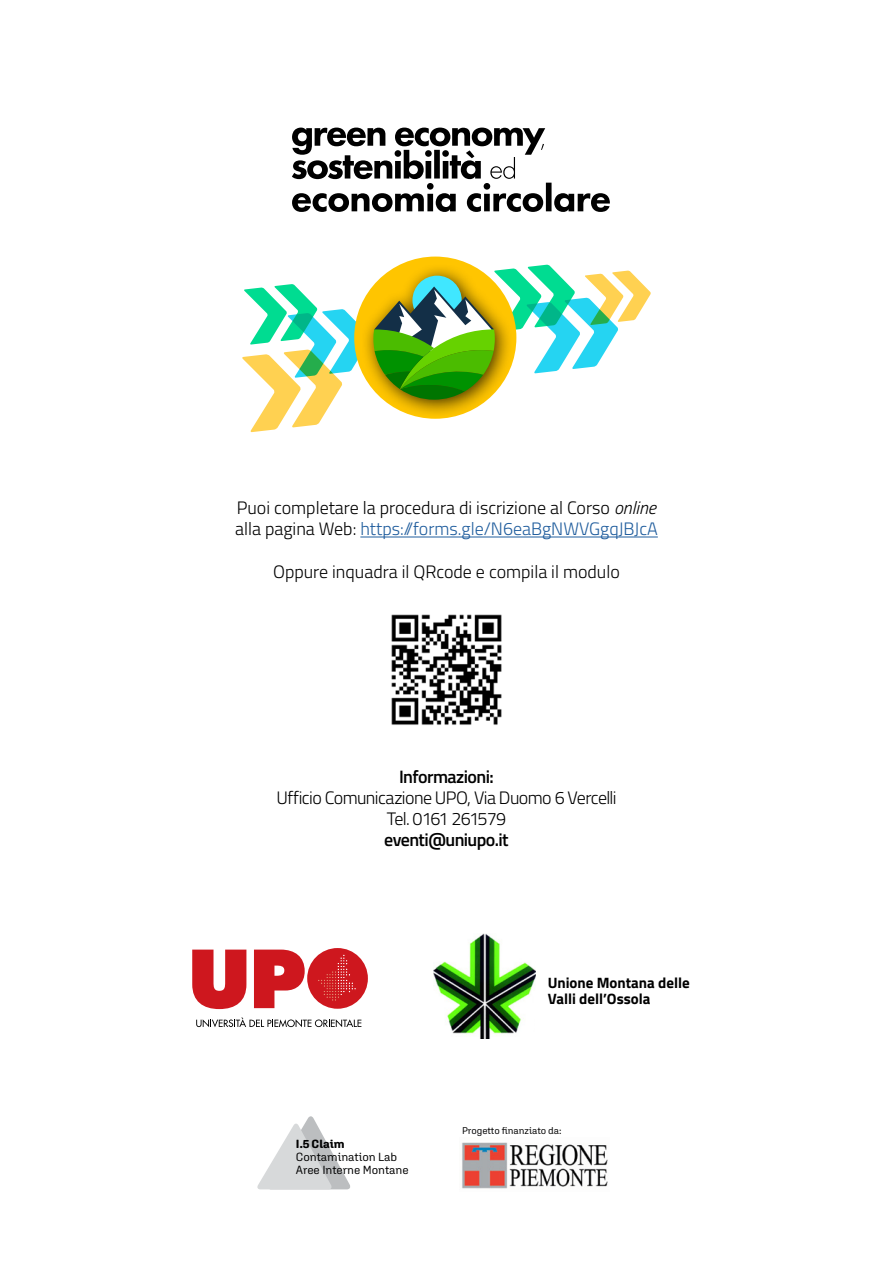
<style>
.page{position:relative;width:893px;height:1263px;background:#fff}
.page>*{position:absolute;margin:0;border:0;box-sizing:border-box;transform-origin:0 0}
.t1{font:300 18px/21.6px "Titillium Web";color:#000}
.t2{font:300 18px/21px "Titillium Web";letter-spacing:-.035em;color:#000;text-align:center}
.t3{font:600 18px "Titillium Web";letter-spacing:-.035em;color:#000}
.t4{font:700 15px/16.5px "Titillium Web";color:#000}
.t5{font:11.85px/12.8px "Aglet Sans";color:#000}
.t6{font:700 11.85px "Aglet Sans";color:#000}
.t7{font:9.9px "Aglet Sans";color:#000}
.s1{font-style:italic}
.s2{color:#215e9e}
</style>
<div class="page">
<svg style="left:242px;top:265px;width:409px;height:167px"></svg>
<svg style="left:292px;top:128px;width:318px;height:84px"></svg>
<img style="left:391px;top:614px;width:111px;height:111px">
<svg style="left:192px;top:949px;width:54px;height:60px"></svg>
<svg style="left:254px;top:949px;width:51px;height:59px"></svg>
<svg style="left:196px;top:1017px;width:165px;height:10px"></svg>
<div style="left:307px;top:948px;width:61px;height:61px;background:#ce171e;border-radius:50%"></div>
<svg style="left:317px;top:954px;width:40px;height:47px"></svg>
<img style="left:433px;top:933px;width:103px;height:106px">
<svg style="left:257px;top:1116px;width:93px;height:73px"></svg>
<img style="left:462px;top:1142px;width:146px;height:47px">
<hr style="left:360px;top:537px;width:298px;height:1px;background:#215e9e">
<p class="t1" style="left:235px;top:496px;width:424px">Puoi completare la procedura di iscrizione al Corso <span class="s1">online </span>alla pagina Web: <span class="s2">https://forms.gle/N6eaBgNWVGgqJBJcA</span></p>
<p class="t1" style="left:273px;top:560px;width:348px">Oppure inquadra il QRcode e compila il modulo</p>
<p class="t3" style="left:399px;top:763px;width:96px">Informazioni:</p>
<p class="t2" style="left:276px;top:786px;width:342px">Ufficio Comunicazione UPO, Via Duomo 6 Vercelli<br>Tel. 0161 261579</p>
<p class="t3" style="left:384px;top:826px;width:126px">eventi@uniupo.it</p>
<p class="t4" style="left:548px;top:974px;width:144px">Unione Montana delle<br>Valli dell’Ossola</p>
<p class="t6" style="left:296px;top:1137px;width:50px">I.5 Claim</p>
<p class="t5" style="left:296px;top:1150px;width:114px">Contamination Lab<br>Aree Interne Montane</p>
<p class="t7" style="left:462px;top:1125px;width:101px">Progetto finanziato da:</p>
</div>
